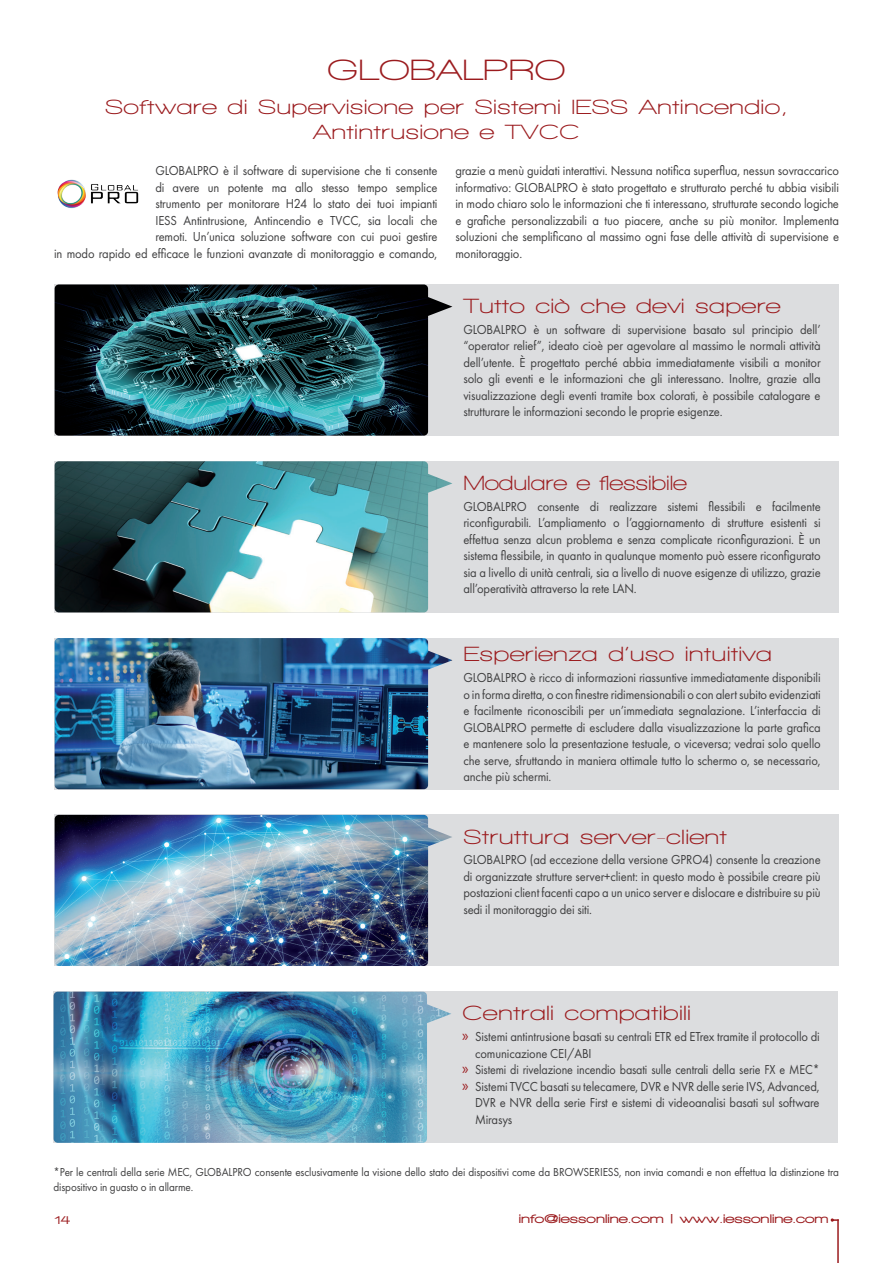
<style>
.page{position:relative;width:893px;height:1263px;background:#fff}
.page>*{position:absolute;margin:0;border:0;box-sizing:border-box;transform-origin:0 0}
.t1{font:700 30px "Walkway Expand";letter-spacing:.01em;color:#9b1b1e}
.t2{font:700 21px/25.2px "Walkway Expand";letter-spacing:.01em;color:#9b1b1e;text-align:center}
.t3{font:700 21px "Walkway Expand";letter-spacing:-.01em;color:#9b1b1e;scale:.93 1}
.t4{font:13.5px/16.5px "Futura PT";letter-spacing:-.01em;color:#3e3e3f;text-align:justify;scale:.93 1}
.t5{font:13.5px "Futura PT";letter-spacing:-.01em;color:#3e3e3f;scale:.89 1}
.t6{font:900 12.75px "Walkway Expand";color:#9b1b1e}
.t7{font:12px/14.4px "Futura PT";letter-spacing:-.01em;color:#3e3e3f;scale:.93 1}
.t8{font:900 12px "Walkway Expand";color:#9b1b1e}
.s1{font-family:"Myriad Pro";font-size:16.5px;color:#9b1b1e}
</style>
<div class="page">
<hr style="left:837px;top:1219px;width:2px;height:44px;background:#9b1b1e">
<svg style="left:831px;top:1218px;width:8px;height:4px"></svg>
<img style="left:57px;top:179px;width:82px;height:30px">
<div style="left:55px;top:284px;width:784px;height:152px;background:#dcdddf"></div>
<img style="left:55px;top:284px;width:397px;height:152px">
<div style="left:55px;top:461px;width:784px;height:151px;background:#dcdddf"></div>
<img style="left:55px;top:461px;width:397px;height:151px">
<div style="left:55px;top:638px;width:784px;height:151px;background:#dcdddf"></div>
<img style="left:55px;top:638px;width:397px;height:151px">
<div style="left:55px;top:815px;width:784px;height:151px;background:#dcdddf"></div>
<img style="left:55px;top:815px;width:397px;height:151px">
<div style="left:54px;top:992px;width:784px;height:151px;background:#dcdddf"></div>
<img style="left:54px;top:992px;width:397px;height:151px">
<h1 class="t1" style="left:327px;top:54px;width:240px">GLOBALPRO</h1>
<h2 class="t2" style="left:105px;top:94px;width:684px">Software di Supervisione per Sistemi IESS Antincendio,<br>Antintrusione e TVCC</h2>
<p class="t4" style="left:54px;top:162px;width:414px;text-align:right">GLOBALPRO è il software di supervisione che ti consente<br>di avere un potente ma allo stesso tempo semplice<br>strumento per monitorare H24 lo stato dei tuoi impianti<br>IESS Antintrusione, Antincendio e TVCC, sia locali che<br>remoti. Un’unica soluzione software con cui puoi gestire<br>in modo rapido ed efficace le funzioni avanzate di monitoraggio e comando,</p>
<p class="t4" style="left:455px;top:162px;width:414px">grazie a menù guidati interattivi. Nessuna notifica superflua, nessun sovraccarico informativo: GLOBALPRO è stato progettato e strutturato perché tu abbia visibili in modo chiaro solo le informazioni che ti interessano, strutturate secondo logiche e grafiche personalizzabili a tuo piacere, anche su più monitor. Implementa soluzioni che semplificano al massimo ogni fase delle attività di supervisione e monitoraggio.</p>
<h2 class="t2" style="left:463px;top:293px;width:319px">Tutto ciò che devi sapere</h2>
<p class="t4" style="left:463px;top:321px;width:386px">GLOBALPRO è un software di supervisione basato sul principio dell’ “operator relief”, ideato cioè per agevolare al massimo le normali attività dell’utente. È progettato perché abbia immediatamente visibili a monitor solo gli eventi e le informazioni che gli interessano. Inoltre, grazie alla visualizzazione degli eventi tramite box colorati, è possibile catalogare e strutturare le informazioni secondo le proprie esigenze.</p>
<h2 class="t3" style="left:463px;top:472px;width:242px">Modulare e flessibile</h2>
<p class="t4" style="left:463px;top:498px;width:386px">GLOBALPRO consente di realizzare sistemi flessibili e facilmente riconfigurabili. L’ampliamento o l’aggiornamento di strutture esistenti si effettua senza alcun problema e senza complicate riconfigurazioni. È un sistema flessibile, in quanto in qualunque momento può essere riconfigurato sia a livello di unità centrali, sia a livello di nuove esigenze di utilizzo, grazie all’operatività attraverso la rete LAN.</p>
<h2 class="t2" style="left:463px;top:642px;width:310px">Esperienza d’uso intuitiva</h2>
<p class="t4" style="left:463px;top:669px;width:386px">GLOBALPRO è ricco di informazioni riassuntive immediatamente disponibili o in forma diretta, o con finestre ridimensionabili o con alert subito evidenziati e facilmente riconoscibili per un’immediata segnalazione. L’interfaccia di GLOBALPRO permette di escludere dalla visualizzazione la parte grafica e mantenere solo la presentazione testuale, o viceversa; vedrai solo quello che serve, sfruttando in maniera ottimale tutto lo schermo o, se necessario, anche più schermi.</p>
<h2 class="t2" style="left:463px;top:824px;width:265px">Struttura server-client</h2>
<p class="t4" style="left:463px;top:851px;width:386px">GLOBALPRO (ad eccezione della versione GPRO4) consente la creazione di organizzate strutture server+client: in questo modo è possibile creare più postazioni client facenti capo a un unico server e dislocare e distribuire su più sedi il monitoraggio dei siti.</p>
<h2 class="t2" style="left:462px;top:1000px;width:230px">Centrali compatibili</h2>
<p class="t4" style="left:462px;top:1028px;width:386px"><span class="s1">»</span> Sistemi antintrusione basati su centrali ETR ed ETrex tramite il protocollo di</p>
<p class="t4" style="left:475px;top:1045px;width:127px">comunicazione CEI/ABI</p>
<p class="t5" style="left:462px;top:1062px;width:403px"><span class="s1">»</span> Sistemi di rivelazione incendio basati sulle centrali della serie FX e MEC*</p>
<p class="t4" style="left:462px;top:1078px;width:386px"><span class="s1">»</span> Sistemi TVCC basati su telecamere, DVR e NVR delle serie IVS, Advanced,</p>
<p class="t4" style="left:475px;top:1094px;width:372px">DVR e NVR della serie First e sistemi di videoanalisi basati sul software</p>
<p class="t4" style="left:475px;top:1111px;width:42px">Mirasys</p>
<p class="t7" style="left:54px;top:1165px;width:846px">*Per le centrali della serie MEC, GLOBALPRO consente esclusivamente la visione dello stato dei dispositivi come da BROWSERIESS, non invia comandi e non effettua la distinzione tra dispositivo in guasto o in allarme.</p>
<p class="t8" style="left:54px;top:1213px;width:18px">14</p>
<p class="t6" style="left:519px;top:1212px;width:311px">info@iessonline.com | www.iessonline.com</p>
</div>
